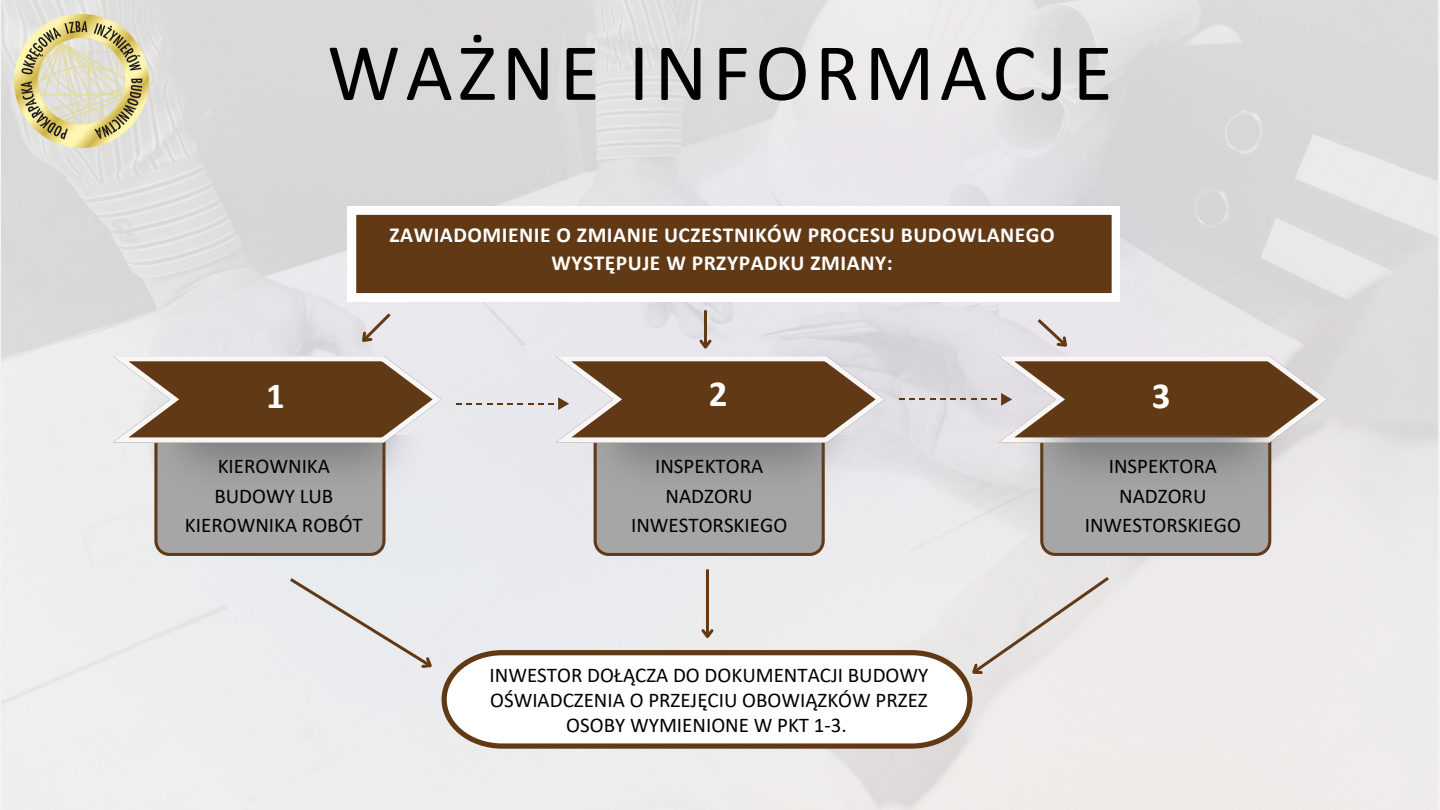
<style>
.page{position:relative;width:1440px;height:810px;background:#fff}
.page>*{position:absolute;margin:0;border:0;box-sizing:border-box;transform-origin:0 0}
.t1{font:82px "Calibri";letter-spacing:.065em;color:#000}
.t2{font:700 36.9px "Calibri";color:#fff}
.t3{font:700 21.5px/27.8px "Calibri";letter-spacing:.025em;color:#fff;text-align:center}
.t4{font:21px/29.2px "Calibri";color:#000;text-align:center}
</style>
<div class="page">
<img style="left:2px;top:0;width:1436px;height:810px">
<svg style="left:113px;top:356px;width:328px;height:200px;background:#a3978d"></svg>
<img style="left:15px;top:14px;width:133px;height:134px">
<div style="left:287px;top:575px;width:152px;height:101px;background:#e9ecee"></div>
<div style="left:965px;top:574px;width:147px;height:108px;background:#e9e6e6"></div>
<hr style="left:706px;top:569px;width:3px;height:68px;background:#613914">
<svg style="left:699px;top:626px;width:17px;height:16px"></svg>
<svg style="left:442px;top:650px;width:530px;height:99px"></svg>
<svg style="left:348px;top:207px;width:772px;height:94px"></svg>
<hr style="left:704px;top:310px;width:3px;height:37px;background:#613914">
<svg style="left:456px;top:337px;width:428px;height:219px;background:#b6ada7"></svg>
<svg style="left:354px;top:310px;width:40px;height:40px;background:#dad6d5"></svg>
<svg style="left:899px;top:316px;width:428px;height:240px;background:#b8afa9"></svg>
<p class="t1" style="left:327px;top:38px;width:787px">WAŻNE INFORMACJE</p>
<p class="t3" style="left:389px;top:223px;width:667px">ZAWIADOMIENIE O ZMIANIE UCZESTNIKÓW PROCESU BUDOWLANEGO<br>WYSTĘPUJE W PRZYPADKU ZMIANY:</p>
<p class="t2" style="left:266px;top:380px;width:20px">1</p>
<p class="t2" style="left:709px;top:378px;width:20px">2</p>
<p class="t2" style="left:1152px;top:380px;width:20px">3</p>
<h1 class="t4" style="left:185px;top:454px;width:179px">KIEROWNIKA<br>BUDOWY LUB<br>KIEROWNIKA ROBÓT</h1>
<h2 class="t4" style="left:631px;top:454px;width:158px">INSPEKTORA<br>NADZORU<br>INWESTORSKIEGO</h2>
<p class="t4" style="left:1085px;top:454px;width:158px">INSPEKTORA<br>NADZORU<br>INWESTORSKIEGO</p>
<p class="t4" style="left:490px;top:664px;width:440px;line-height:24.8px">INWESTOR DOŁĄCZA DO DOKUMENTACJI BUDOWY<br>OŚWIADCZENIA O PRZEJĘCIU OBOWIĄZKÓW PRZEZ<br>OSOBY WYMIENIONE W PKT 1-3.</p>
</div>
